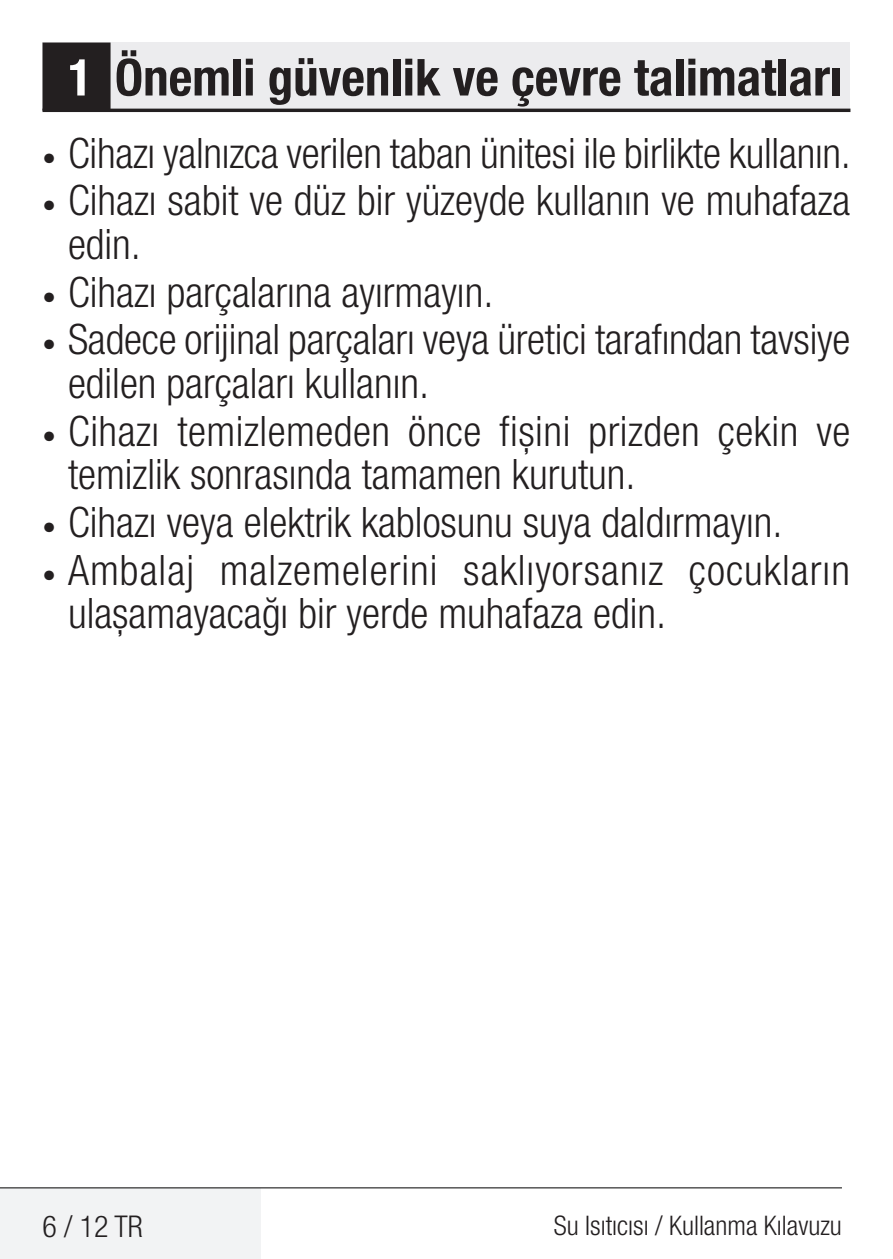
<style>
.page{position:relative;width:893px;height:1259px;background:#fff}
.page>*{position:absolute;margin:0;border:0;box-sizing:border-box;transform-origin:0 0}
.t1{font:700 condensed 51px "Helvetica Neue LT Pro";color:#231f20}
.t2{font:300 condensed 42px/43.5px "Helvetica Neue LT Pro";color:#231f20}
.t3{font:300 condensed 42px/43.5px "Helvetica Neue LT Pro";letter-spacing:.025em;color:#231f20}
.t4{font:300 condensed 30px "Helvetica Neue LT Pro";color:#231f20}
.t5{font:300 condensed 27px "Helvetica Neue LT Pro";color:#231f20}
.s1{color:#fff}
.s2{font-weight:700;font-size:27px}
</style>
<div class="page">
<div style="left:0;top:1188px;width:260px;height:71px;background:#f2f3f4"></div>
<hr style="left:0;top:1187px;width:842px;height:1px;background:#000">
<div style="left:43px;top:43px;width:807px;height:68px;background:#ececee"></div>
<hr style="left:43px;top:109px;width:807px;height:3px;background:#231f20">
<div style="left:44px;top:44px;width:65px;height:65px;background:#231f20"></div>
<div style="left:43px;top:43px;width:68px;height:68px;border:3px solid #231f20"></div>
<p class="t1" style="left:68px;top:46px;width:776px"><span class="s1">1</span> Önemli güvenlik ve çevre talimatları</p>
<p class="t2" style="left:43px;top:131px;width:810px"><span class="s2">•</span> Cihazı yalnızca verilen taban ünitesi ile birlikte kullanın.</p>
<p class="t2" style="left:68px;top:178px;width:784px;text-indent:-26px"><span class="s2">•</span> Cihazı sabit ve düz bir yüzeyde kullanın ve muhafaza edin.</p>
<p class="t2" style="left:43px;top:270px;width:452px"><span class="s2">•</span> Cihazı parçalarına ayırmayın.</p>
<p class="t2" style="left:68px;top:317px;width:784px;text-indent:-26px"><span class="s2">•</span> Sadece orijinal parçaları veya üretici tarafından tavsiye edilen parçaları kullanın.</p>
<p class="t2" style="left:68px;top:409px;width:784px;text-indent:-26px"><span class="s2">•</span> Cihazı temizlemeden önce fişini prizden çekin ve temizlik sonrasında tamamen kurutun.</p>
<p class="t2" style="left:43px;top:500px;width:742px"><span class="s2">•</span> Cihazı veya elektrik kablosunu suya daldırmayın.</p>
<p class="t3" style="left:68px;top:548px;width:783px;text-indent:-26px"><span class="s2">•</span> Ambalaj malzemelerini saklıyorsanız çocukların ulaşamayacağı bir yerde muhafaza edin.</p>
<p class="t4" style="left:43px;top:1209px;width:102px">6 / 12 TR</p>
<p class="t5" style="left:554px;top:1210px;width:290px">Su Isıtıcısı / Kullanma Kılavuzu</p>
</div>
